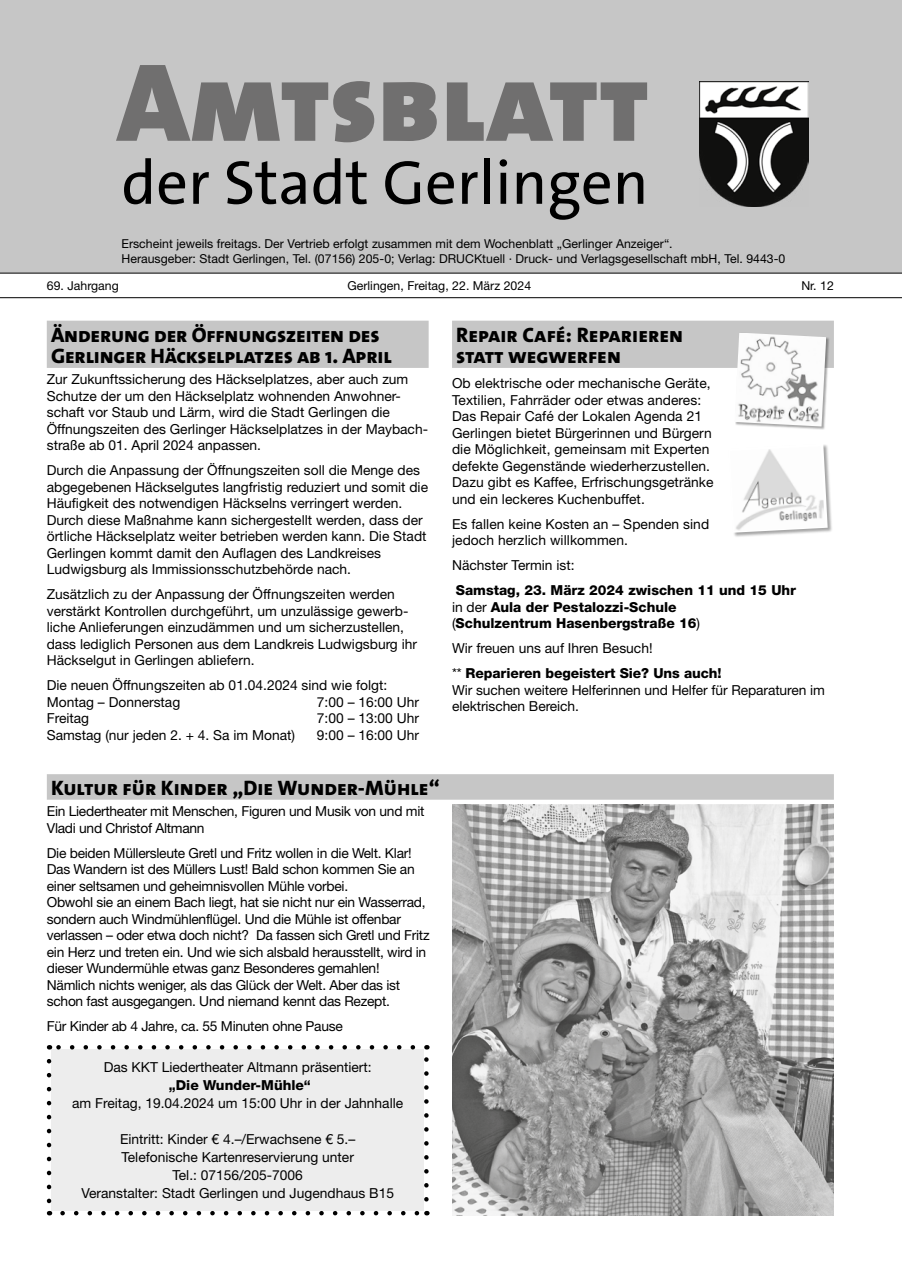
<style>
.page{position:relative;width:902px;height:1280px;background:#fff}
.page>*{position:absolute;margin:0;border:0;box-sizing:border-box;transform-origin:0 0}
.t1{font:900 112.2px "The Sans Os F";color:#706f6f}
.t2{font:62.4px "The Sans Os F";color:#000}
.H1_zweizeilig{font:800 21px/21px "The Sans Os F";letter-spacing:-.005em;color:#000}
.t3{font:13.8px/16.5px "Helvetica Neue LT Std";color:#000}
.t4{font:13.8px/16.5px "Helvetica Neue LT Std";letter-spacing:-.02em;color:#000}
.t5{font:800 13.8px/16.5px "Helvetica Neue LT Std";color:#000}
.Kolumne_Titel_linksb{font:12.3px "Helvetica Neue LT Std";color:#000}
.Kolumne_Titel_mittig{font:12.3px "Helvetica Neue LT Std";color:#000}
.Kolumne_Titel_rechtsb{font:12.3px "Helvetica Neue LT Std";color:#000}
.s1{font-weight:400}
</style>
<div class="page">
<div style="left:0;top:0;width:901px;height:273px;background:#c6c6c6"></div>
<img style="left:699px;top:81px;width:109px;height:125px">
<hr style="left:0;top:273px;width:901px;height:1px;background:#000">
<hr style="left:0;top:297px;width:901px;height:1px;background:#000">
<div style="left:452px;top:321px;width:381px;height:47px;background:#c6c6c6"></div>
<div style="left:728px;top:444px;width:104px;height:93px;background:#000;opacity:.35"></div>
<svg style="left:728px;top:444px;width:99px;height:89px"></svg>
<img style="left:730px;top:446px;width:94px;height:85px">
<div style="left:734px;top:332px;width:96px;height:98px;background:#000;opacity:.35"></div>
<img style="left:734px;top:333px;width:92px;height:93px">
<div style="left:47px;top:321px;width:381px;height:47px;background:#c6c6c6"></div>
<div style="left:47px;top:774px;width:786px;height:26px;background:#c6c6c6"></div>
<img style="left:452px;top:804px;width:381px;height:411px">
<div style="left:51px;top:1049px;width:373px;height:162px;background:#ededed"></div>
<svg style="left:62px;top:1211px;width:357px;height:4px"></svg>
<svg style="left:56px;top:1045px;width:357px;height:4px"></svg>
<svg style="left:47px;top:1061px;width:4px;height:154px"></svg>
<svg style="left:424px;top:1045px;width:4px;height:154px"></svg>
<p class="t1" style="left:117px;top:31px;width:533px">Amtsblatt</p>
<p class="t2" style="left:121px;top:143px;width:528px">der Stadt Gerlingen</p>
<p class="Kolumne_Titel_linksb" style="left:121px;top:237px;width:552px">Erscheint jeweils freitags. Der Vertrieb erfolgt zusammen mit dem Wochenblatt „Gerlinger Anzeiger“.</p>
<p class="Kolumne_Titel_linksb" style="left:121px;top:251px;width:665px">Herausgeber: Stadt Gerlingen, Tel. (07156) 205-0; Verlag: DRUCKtuell · Druck- und Verlagsgesellschaft mbH, Tel. 9443-0</p>
<p class="Kolumne_Titel_linksb" style="left:47px;top:279px;width:73px">69. Jahrgang</p>
<p class="Kolumne_Titel_mittig" style="left:347px;top:279px;width:185px">Gerlingen, Freitag, 22. März 2024</p>
<p class="Kolumne_Titel_rechtsb" style="left:801px;top:279px;width:34px">Nr. 12</p>
<h1 class="H1_zweizeilig" style="left:456px;top:325px;width:228px">Repair Café: Reparieren statt wegwerfen</h1>
<p class="t3" style="left:452px;top:375px;width:263px">Ob elektrische oder mechanische Geräte, Textilien, Fahrräder oder etwas anderes:<br>Das Repair Café der Lokalen Agenda 21<br>Gerlingen bietet Bürgerinnen und Bürgern die Möglichkeit, gemeinsam mit Experten defekte Gegenstände wiederherzustellen.<br>Dazu gibt es Kaffee, Erfrischungsgetränke und ein leckeres Kuchenbuffet.</p>
<p class="t3" style="left:452px;top:516px;width:259px">Es fallen keine Kosten an – Spenden sind jedoch herzlich willkommen.</p>
<p class="t3" style="left:452px;top:557px;width:124px">Nächster Termin ist:</p>
<p class="t5" style="left:452px;top:582px;width:345px">Samstag, 23. März 2024 zwischen 11 und 15 Uhr <span class="s1">in der</span> Aula der Pestalozzi-Schule<br><span class="s1">(</span>Schulzentrum Hasenbergstraße 16<span class="s1">)</span></p>
<p class="t3" style="left:452px;top:640px;width:202px">Wir freuen uns auf Ihren Besuch!</p>
<p class="t5" style="left:452px;top:665px;width:271px"><span class="s1">**</span> Reparieren begeistert Sie? Uns auch!</p>
<p class="t3" style="left:452px;top:682px;width:374px">Wir suchen weitere Helferinnen und Helfer für Reparaturen im elektrischen Bereich.</p>
<h1 class="H1_zweizeilig" style="left:51px;top:325px;width:342px">Änderung der Öffnungszeiten des<br>Gerlinger Häckselplatzes ab 1. April</h1>
<p class="t3" style="left:47px;top:371px;width:383px">Zur Zukunftssicherung des Häckselplatzes, aber auch zum Schutze der um den Häckselplatz wohnenden Anwohner&shy;schaft vor Staub und Lärm, wird die Stadt Gerlingen die Öffnungszeiten des Gerlinger Häckselplatzes in der Maybach&shy;straße ab 01. April 2024 anpassen.</p>
<p class="t3" style="left:47px;top:462px;width:383px">Durch die Anpassung der Öffnungszeiten soll die Menge des abgegebenen Häckselgutes langfristig reduziert und somit die Häufigkeit des notwendigen Häckselns verringert werden.<br>Durch diese Maßnahme kann sichergestellt werden, dass der örtliche Häckselplatz weiter betrieben werden kann. Die Stadt Gerlingen kommt damit den Auflagen des Landkreises Ludwigsburg als Immissionsschutzbehörde nach.</p>
<p class="t3" style="left:47px;top:586px;width:371px">Zusätzlich zu der Anpassung der Öffnungszeiten werden verstärkt Kontrollen durchgeführt, um unzulässige gewerb&shy;liche Anlieferungen einzudämmen und um sicherzustellen, dass lediglich Personen aus dem Landkreis Ludwigsburg ihr Häckselgut in Gerlingen abliefern.</p>
<p class="t3" style="left:47px;top:677px;width:342px">Die neuen Öffnungszeiten ab 01.04.2024 sind wie folgt:</p>
<p class="t3" style="left:47px;top:693px;width:135px">Montag – Donnerstag</p>
<p class="t3" style="left:317px;top:693px;width:104px">7:00 – 16:00 Uhr</p>
<p class="t3" style="left:47px;top:710px;width:44px">Freitag</p>
<p class="t3" style="left:317px;top:710px;width:104px">7:00 – 13:00 Uhr</p>
<p class="t3" style="left:47px;top:726px;width:250px">Samstag (nur jeden 2. + 4. Sa im Monat)</p>
<p class="t3" style="left:317px;top:726px;width:104px">9:00 – 16:00 Uhr</p>
<h1 class="H1_zweizeilig" style="left:51px;top:778px;width:390px">Kultur für Kinder „Die Wunder-Mühle“</h1>
<p class="t4" style="left:47px;top:803px;width:379px">Ein Liedertheater mit Menschen, Figuren und Musik von und mit<br>Vladi und Christof Altmann</p>
<p class="t4" style="left:47px;top:844px;width:369px">Die beiden Müllersleute Gretl und Fritz wollen in die Welt. Klar!<br>Das Wandern ist des Müllers Lust! Bald schon kommen Sie an einer seltsamen und geheimnisvollen Mühle vorbei.</p>
<p class="t4" style="left:47px;top:894px;width:384px">Obwohl sie an einem Bach liegt, hat sie nicht nur ein Wasserrad, sondern auch Windmühlenflügel. Und die Mühle ist offenbar verlassen – oder etwa doch nicht? Da fassen sich Gretl und Fritz ein Herz und treten ein. Und wie sich alsbald herausstellt, wird in dieser Wundermühle etwas ganz Besonderes gemahlen!<br>Nämlich nichts weniger, als das Glück der Welt. Aber das ist schon fast ausgegangen. Und niemand kennt das Rezept.</p>
<p class="t4" style="left:47px;top:1018px;width:297px">Für Kinder ab 4 Jahre, ca. 55 Minuten ohne Pause</p>
<p class="t3" style="left:104px;top:1059px;width:269px">Das KKT Liedertheater Altmann präsentiert:</p>
<p class="t5" style="left:169px;top:1077px;width:143px">„Die Wunder-Mühle“</p>
<p class="t3" style="left:72px;top:1095px;width:332px">am Freitag, 19.04.2024 um 15:00 Uhr in der Jahnhalle</p>
<p class="t3" style="left:81px;top:1130px;width:314px;line-height:18px;text-align:center">Eintritt: Kinder € 4.–/Erwachsene € 5.– Telefonische Kartenreservierung unter<br>Tel.: 07156/205-7006<br>Veranstalter: Stadt Gerlingen und Jugendhaus B15</p>
</div>
